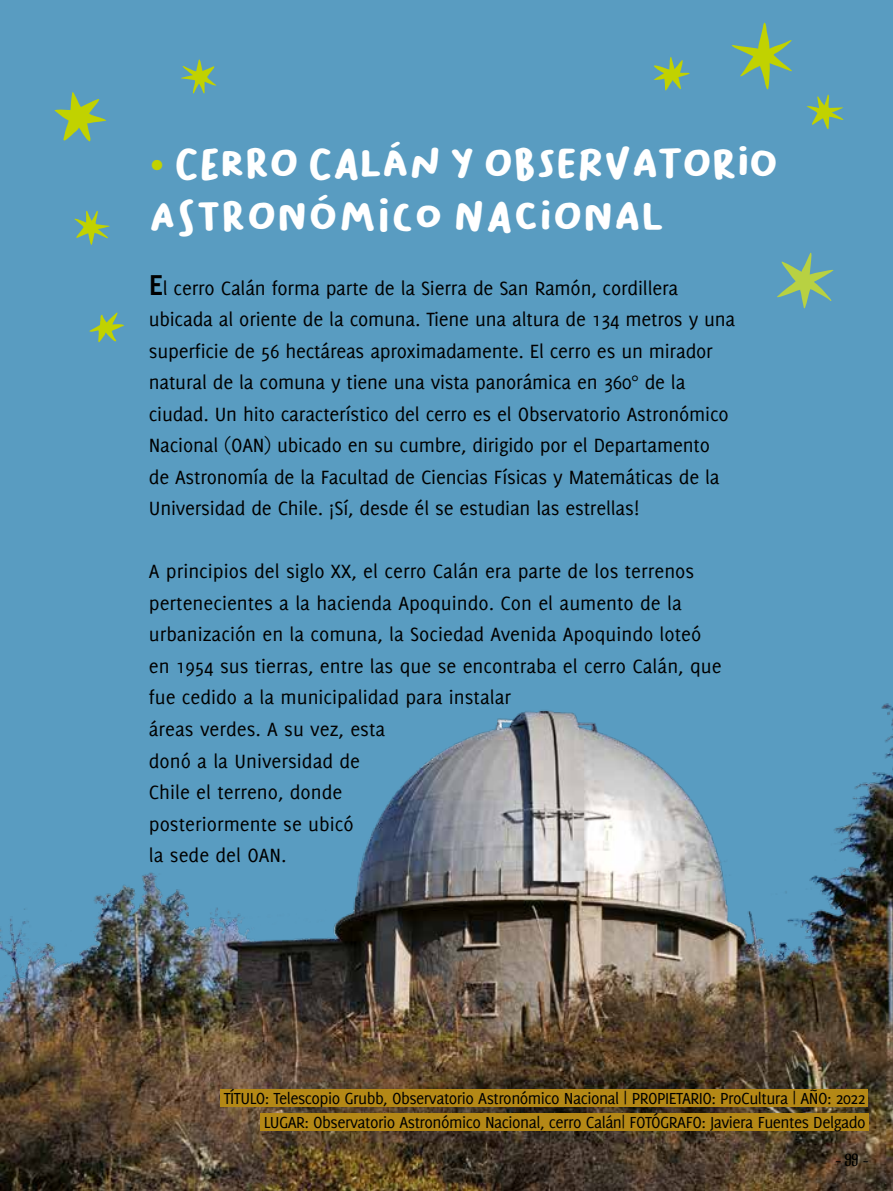
<style>
.page{position:relative;width:893px;height:1191px;background:#599cc1}
.page>*{position:absolute;margin:0;border:0;box-sizing:border-box;transform-origin:0 0}
.t1{font:42px/52.5px "Bakso Sapi";color:#fff}
.t2{font:21px/31.5px "Delicious";letter-spacing:-.01em;color:#000}
.t3{font:17.5px/24.5px "Delicious";letter-spacing:-.03em;color:#000;text-align:right}
.t4{font:15.75px "CF Jack Story";color:#000}
.s1{color:#c1d200}
.s2{font-weight:700;font-size:31.5px}
</style>
<div class="page">
<img style="left:0;top:703px;width:893px;height:488px">
<svg style="left:777px;top:253px;width:57px;height:55px"></svg>
<svg style="left:653px;top:57px;width:37px;height:34px"></svg>
<svg style="left:807px;top:94px;width:36px;height:35px"></svg>
<svg style="left:731px;top:23px;width:61px;height:66px"></svg>
<svg style="left:89px;top:312px;width:35px;height:30px"></svg>
<svg style="left:181px;top:59px;width:36px;height:34px"></svg>
<svg style="left:74px;top:211px;width:36px;height:34px"></svg>
<svg style="left:54px;top:92px;width:52px;height:49px"></svg>
<div style="left:220px;top:1089px;width:648px;height:18px;background:#b48816"></div>
<div style="left:260px;top:1113px;width:608px;height:17px;background:#b48816"></div>
<h1 class="t1" style="left:149px;top:138px;width:631px"><span class="s1">•</span> CERRO CALÁN Y OBSERVATORIO<br>ASTRONÓMICO NACIONAL</h1>
<p class="t2" style="left:149px;top:272px;width:588px"><span class="s2">E</span>l cerro Calán forma parte de la Sierra de San Ramón, cordillera ubicada al oriente de la comuna. Tiene una altura de 134 metros y una superficie de 56 hectáreas aproximadamente. El cerro es un mirador natural de la comuna y tiene una vista panorámica en 360° de la ciudad. Un hito característico del cerro es el Observatorio Astronómico Nacional (OAN) ubicado en su cumbre, dirigido por el Departamento de Astronomía de la Facultad de Ciencias Físicas y Matemáticas de la Universidad de Chile. ¡Sí, desde él se estudian las estrellas!</p>
<p class="t2" style="left:149px;top:555px;width:574px">A principios del siglo XX, el cerro Calán era parte de los terrenos pertenecientes a la hacienda Apoquindo. Con el aumento de la urbanización en la comuna, la Sociedad Avenida Apoquindo loteó en 1954 sus tierras, entre las que se encontraba el cerro Calán, que fue cedido a la municipalidad para instalar<br>áreas verdes. A su vez, esta<br>donó a la Universidad de<br>Chile el terreno, donde<br>posteriormente se ubicó<br>la sede del OAN.</p>
<p class="t3" style="left:224px;top:1085px;width:643px">TÍTULO: Telescopio Grubb, Observatorio Astronómico Nacional | PROPIETARIO: ProCultura | AÑO: 2022<br>LUGAR: Observatorio Astronómico Nacional, cerro Calán| FOTÓGRAFO: Javiera Fuentes Delgado</p>
<p class="t4" style="left:835px;top:1150px;width:35px">- 99 -</p>
</div>
